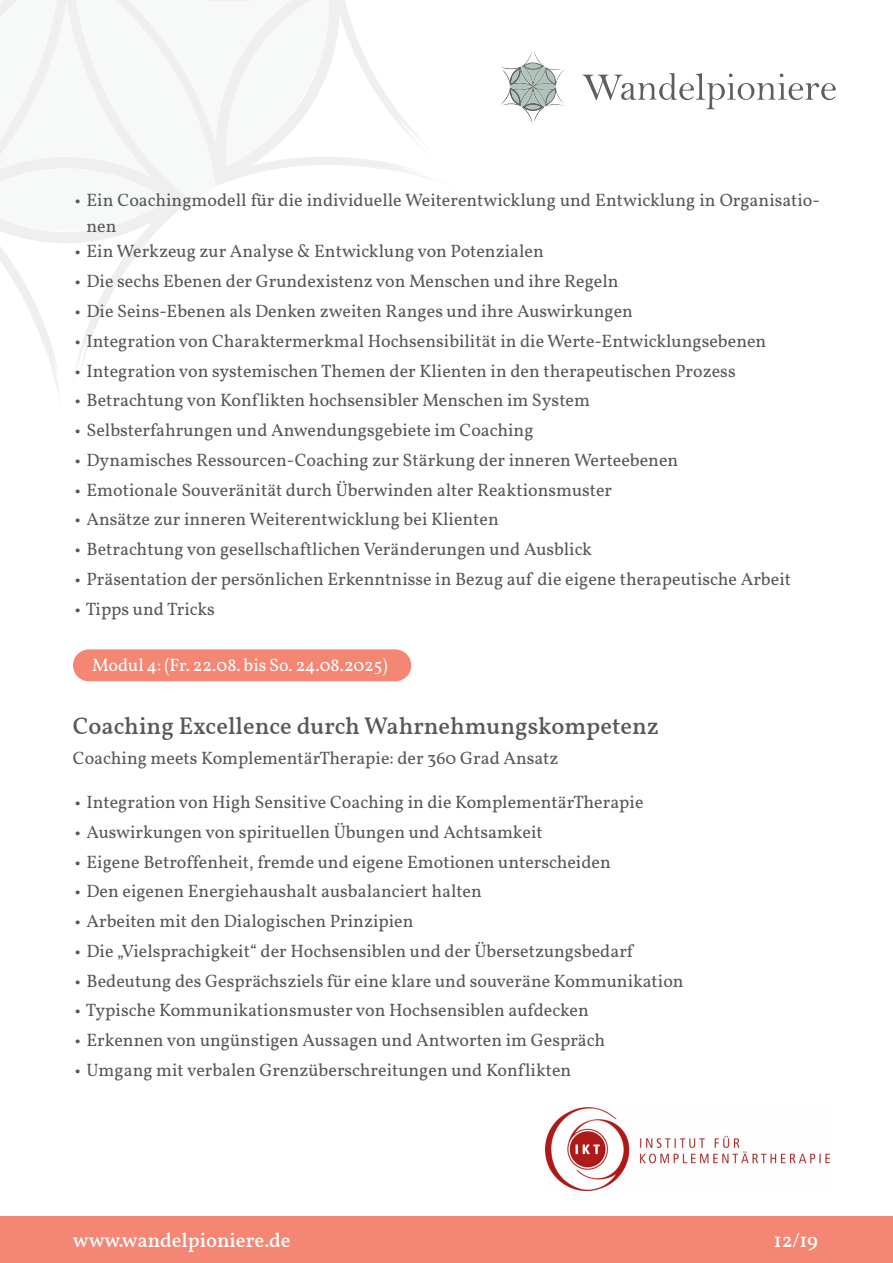
<style>
.page{position:relative;width:893px;height:1263px;background:#fff}
.page>*{position:absolute;margin:0;border:0;box-sizing:border-box;transform-origin:0 0}
.t1{font:500 24px "Vollkorn";color:#57585a}
.t2{font:500 20.25px "Vollkorn";color:#fff}
.t3{font:18px/25.5px "Vollkorn";color:#57585a}
.t4{font:18px "Vollkorn";color:#fff}
</style>
<div class="page">
<div style="left:0;top:1216px;width:893px;height:47px;background:#f48673"></div>
<img style="left:526px;top:51px;width:14px;height:11px">
<img style="left:526px;top:111px;width:14px;height:13px">
<img style="left:500px;top:68px;width:65px;height:38px">
<img style="left:500px;top:67px;width:10px;height:20px">
<svg style="left:510px;top:62px;width:46px;height:49px"></svg>
<svg style="left:582px;top:73px;width:254px;height:36px"></svg>
<svg style="left:0;top:201px;width:187px;height:42px"></svg>
<svg style="left:211px;top:0;width:133px;height:182px"></svg>
<img style="left:545px;top:1108px;width:285px;height:82px">
<div style="left:73px;top:649px;width:338px;height:32px;background:#f48673;border-radius:16px"></div>
<p class="t3" style="left:86px;top:187px;width:735px;text-indent:-13px">∙ Ein Coachingmodell für die individuelle Weiterentwicklung und Entwicklung in Organisatio&shy;nen</p>
<p class="t3" style="left:73px;top:238px;width:472px">∙ Ein Werkzeug zur Analyse &amp; Entwicklung von Potenzialen</p>
<p class="t3" style="left:73px;top:267px;width:547px">∙ Die sechs Ebenen der Grundexistenz von Menschen und ihre Regeln</p>
<p class="t3" style="left:73px;top:297px;width:561px">∙ Die Seins-Ebenen als Denken zweiten Ranges und ihre Auswirkungen</p>
<p class="t3" style="left:73px;top:327px;width:695px">∙ Integration von Charaktermerkmal Hochsensibilität in die Werte-Entwicklungsebenen</p>
<p class="t3" style="left:73px;top:357px;width:664px">∙ Integration von systemischen Themen der Klienten in den therapeutischen Prozess</p>
<p class="t3" style="left:73px;top:386px;width:518px">∙ Betrachtung von Konflikten hochsensibler Menschen im System</p>
<p class="t3" style="left:73px;top:416px;width:462px">∙ Selbsterfahrungen und Anwendungsgebiete im Coaching</p>
<p class="t3" style="left:73px;top:446px;width:607px">∙ Dynamisches Ressourcen-Coaching zur Stärkung der inneren Werteebenen</p>
<p class="t3" style="left:73px;top:476px;width:541px">∙ Emotionale Souveränität durch Überwinden alter Reaktionsmuster</p>
<p class="t3" style="left:73px;top:505px;width:427px">∙ Ansätze zur inneren Weiterentwicklung bei Klienten</p>
<p class="t3" style="left:73px;top:535px;width:521px">∙ Betrachtung von gesellschaftlichen Veränderungen und Ausblick</p>
<p class="t3" style="left:73px;top:565px;width:720px">∙ Präsentation der persönlichen Erkenntnisse in Bezug auf die eigene therapeutische Arbeit</p>
<p class="t3" style="left:73px;top:595px;width:143px">∙ Tipps und Tricks</p>
<p class="t4" style="left:92px;top:651px;width:297px">Modul 4: (Fr. 22.08. bis So. 24.08.2025)</p>
<p class="t1" style="left:73px;top:708px;width:587px">Coaching Excellence durch Wahrnehmungskompetenz</p>
<p class="t3" style="left:73px;top:744px;width:487px">Coaching meets KomplementärTherapie: der 360 Grad Ansatz</p>
<p class="t3" style="left:73px;top:788px;width:572px">∙ Integration von High Sensitive Coaching in die KomplementärTherapie</p>
<p class="t3" style="left:73px;top:818px;width:471px">∙ Auswirkungen von spirituellen Übungen und Achtsamkeit</p>
<p class="t3" style="left:73px;top:847px;width:539px">∙ Eigene Betroffenheit, fremde und eigene Emotionen unterscheiden</p>
<p class="t3" style="left:73px;top:877px;width:410px">∙ Den eigenen Energiehaushalt ausbalanciert halten</p>
<p class="t3" style="left:73px;top:907px;width:342px">∙ Arbeiten mit den Dialogischen Prinzipien</p>
<p class="t3" style="left:73px;top:937px;width:561px">∙ Die „Vielsprachigkeit“ der Hochsensiblen und der Übersetzungsbedarf</p>
<p class="t3" style="left:73px;top:966px;width:612px">∙ Bedeutung des Gesprächsziels für eine klare und souveräne Kommunikation</p>
<p class="t3" style="left:73px;top:996px;width:517px">∙ Typische Kommunikationsmuster von Hochsensiblen aufdecken</p>
<p class="t3" style="left:73px;top:1026px;width:534px">∙ Erkennen von ungünstigen Aussagen und Antworten im Gespräch</p>
<p class="t3" style="left:73px;top:1056px;width:500px">∙ Umgang mit verbalen Grenzüberschreitungen und Konflikten</p>
<p class="t2" style="left:73px;top:1225px;width:219px">www.wandelpioniere.de</p>
<p class="t2" style="left:774px;top:1225px;width:46px">12/19</p>
</div>
